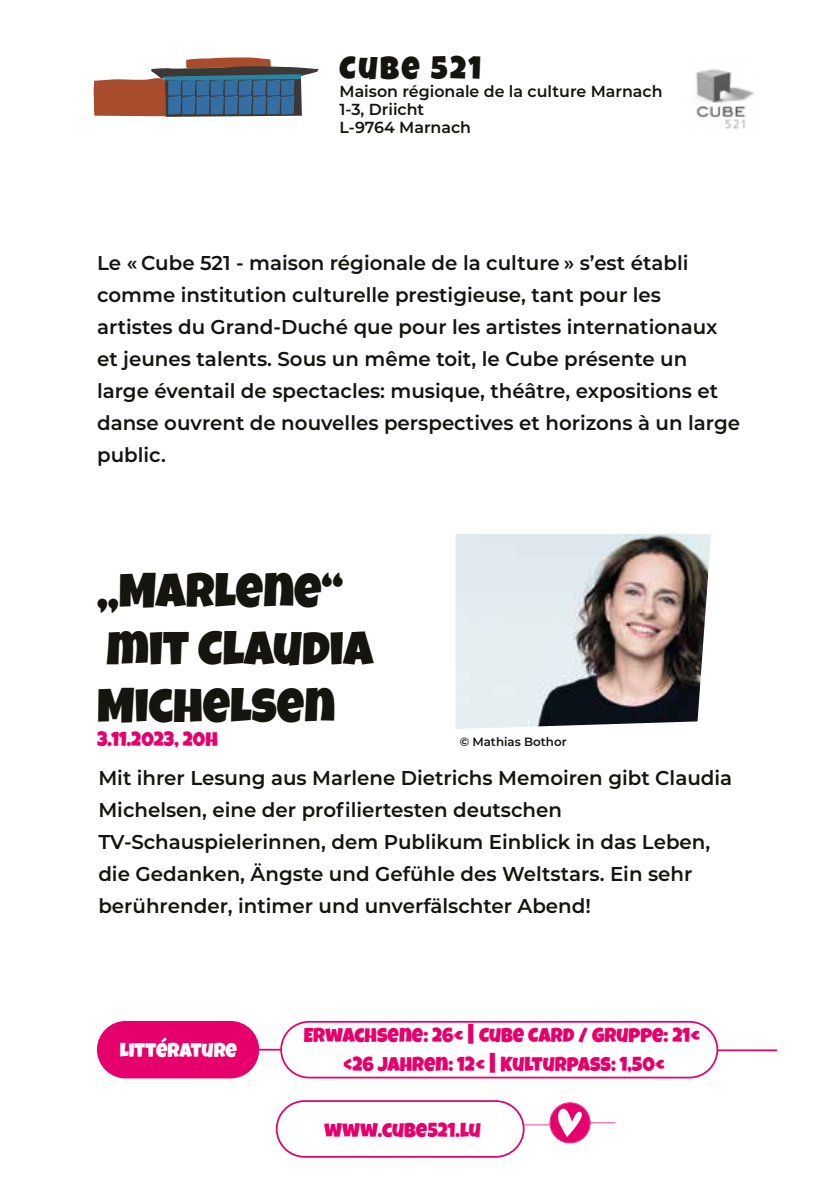
<style>
.page{position:relative;width:840px;height:1191px;background:#fff}
.page>*{position:absolute;margin:0;border:0;box-sizing:border-box;transform-origin:0 0}
.t1{font:48px/57.6px "Luckiest Guy";color:#15140f}
.t2{font:32px "Luckiest Guy";letter-spacing:.08em;color:#15140f}
.t3{font:600 20px/32px "Montserrat";color:#15140f}
.t4{font:20px/28.4px "Luckiest Guy";color:#e6006b;text-align:center}
.t5{font:20px "Luckiest Guy";color:#fff}
.t6{font:600 16px/18px "Montserrat";color:#15140f}
.t7{font:600 12px "Montserrat";color:#15140f}
.s1{font-size:24px}
</style>
<div class="page">
<img style="left:455px;top:534px;width:255px;height:195px">
<img style="left:696px;top:69px;width:59px;height:60px">
<svg style="left:93px;top:57px;width:225px;height:60px"></svg>
<svg style="left:276px;top:1100px;width:339px;height:57px"></svg>
<svg style="left:280px;top:1021px;width:496px;height:57px"></svg>
<div style="left:97px;top:1021px;width:162px;height:57px;background:#e6006b;border-radius:28px"></div>
<h2 class="t2" style="left:339px;top:47px;width:143px">CUBE 521</h2>
<p class="t6" style="left:339px;top:82px;width:324px">Maison régionale de la culture Marnach<br>1-3, Driicht<br>L-9764 Marnach</p>
<p class="t3" style="left:97px;top:246px;width:644px">Le « Cube 521 - maison régionale de la culture » s’est établi comme institution culturelle prestigieuse, tant pour les artistes du Grand-Duché que pour les artistes internationaux et jeunes talents. Sous un même toit, le Cube présente un large éventail de spectacles: musique, théâtre, expositions et danse ouvrent de nouvelles perspectives et horizons à un large public.</p>
<h1 class="t1" style="left:97px;top:563px;width:277px">„MARLENE“<br>MIT CLAUDIA<br>MICHELSEN</h1>
<p class="t4" style="left:97px;top:725px;width:122px">3.11.2023, 20H</p>
<p class="t3" style="left:98px;top:761px;width:635px">Mit ihrer Lesung aus Marlene Dietrichs Memoiren gibt Claudia Michelsen, eine der profiliertesten deutschen TV-Schauspielerinnen, dem Publikum Einblick in das Leben, die Gedanken, Ängste und Gefühle des Weltstars. Ein sehr berührender, intimer und unverfälschter Abend!</p>
<p class="t7" style="left:459px;top:733px;width:108px">© Mathias Bothor</p>
<p class="t5" style="left:120px;top:1037px;width:119px">LITTÉRATURE</p>
<p class="t4" style="left:303px;top:1021px;width:398px">ERWACHSENE: 26€ <span class="s1">|</span> CUBE CARD / GRUPPE: 21€ &lt;26 JAHREN: 12€ <span class="s1">|</span> KULTURPASS: 1,50€</p>
<p class="t4" style="left:324px;top:1116px;width:158px">WWW.CUBE521.LU</p>
</div>
